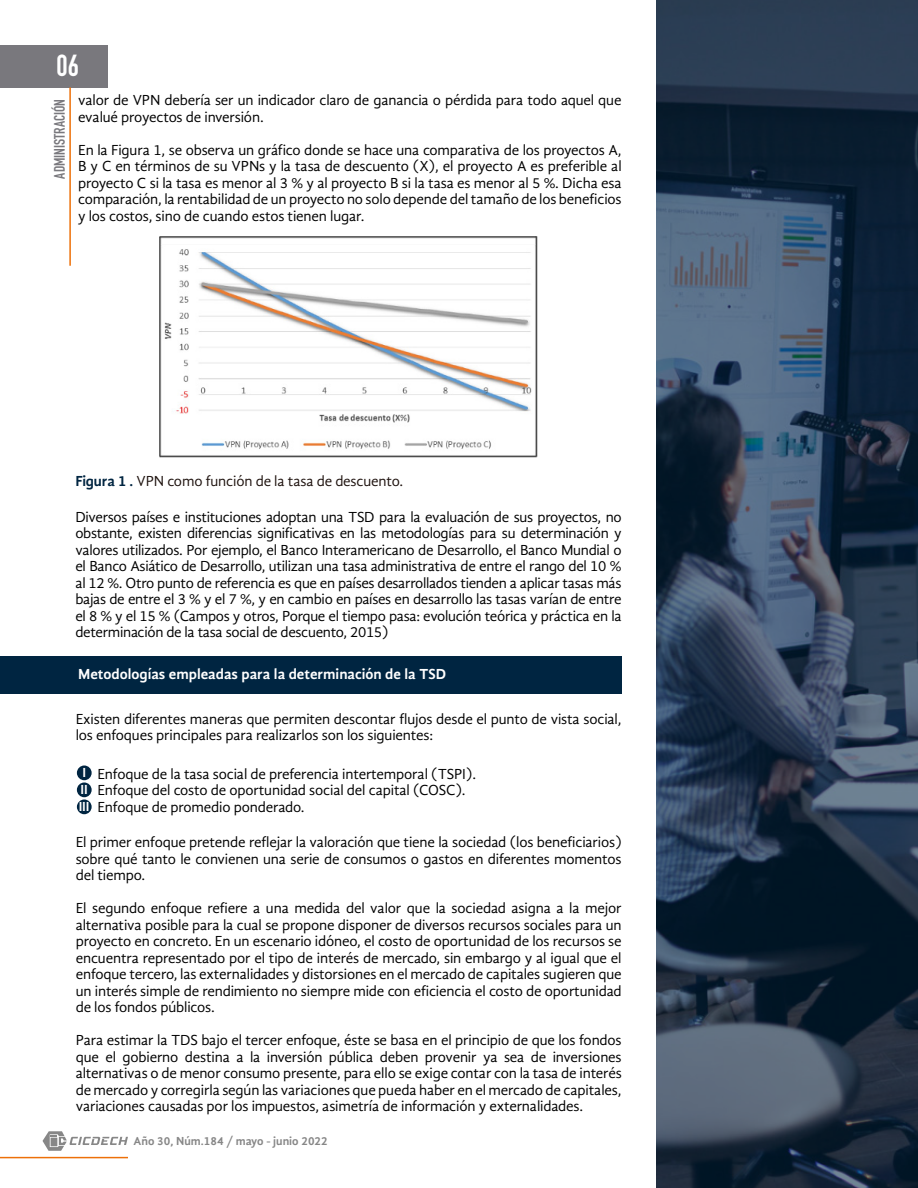
<style>
.page{position:relative;width:918px;height:1188px;background:#fff}
.page>*{position:absolute;margin:0;border:0;box-sizing:border-box;transform-origin:0 0}
.t1{font:700 30px "DIN Condensed";color:#fff}
.t2{font:15px/16.5px "Gandhi Sans";letter-spacing:-.01em;color:#000;text-align:justify}
.t3{font:700 15px "Gandhi Sans";color:#fff}
.t4{font:15px "Gandhi Sans";letter-spacing:-.01em;color:#1e120e}
.t5{font:700 15px "DIN Condensed";color:#79787d}
.t6{font:700 13.5px/17px "Gandhi Sans";color:#fff}
.t7{font:700 12px "Gandhi Sans";color:#878787}
.s1{font-weight:700;color:#002541}
</style>
<div class="page">
<div style="left:0;top:45px;width:108px;height:42px;background:#79787d"></div>
<hr style="left:69px;top:87px;width:2px;height:179px;background:#ed7009">
<svg style="left:43px;top:1131px;width:85px;height:20px"></svg>
<hr style="left:0;top:1157px;width:128px;height:1px;background:#ed7009">
<svg style="left:657px;top:0;width:261px;height:1188px"></svg>
<div style="left:0;top:657px;width:622px;height:37px;background:#002541"></div>
<img style="left:159px;top:236px;width:379px;height:221px">
<div style="left:77px;top:766px;width:15px;height:14px;background:#002541;border-radius:50%"></div>
<div style="left:77px;top:783px;width:15px;height:14px;background:#002541;border-radius:50%"></div>
<div style="left:77px;top:799px;width:15px;height:15px;background:#002541;border-radius:50%"></div>
<h1 class="t1" style="left:57px;top:46px;width:24px">06</h1>
<p class="t5" style="left:49px;top:179px;width:81px;rotate:-90deg">ADMINISTRACIÓN</p>
<p class="t2" style="left:78px;top:92px;width:545px">valor de VPN debería ser un indicador claro de ganancia o pérdida para todo aquel que evalué proyectos de inversión.</p>
<p class="t2" style="left:78px;top:142px;width:545px">En la Figura 1, se observa un gráfico donde se hace una comparativa de los proyectos A, B y C en términos de su VPNs y la tasa de descuento (X), el proyecto A es preferible al proyecto C si la tasa es menor al 3 % y al proyecto B si la tasa es menor al 5 %. Dicha esa comparación, la rentabilidad de un proyecto no solo depende del tamaño de los beneficios y los costos, sino de cuando estos tienen lugar.</p>
<p class="t4" style="left:75px;top:472px;width:329px"><span class="s1">Figura 1 .</span> VPN como función de la tasa de descuento.</p>
<p class="t2" style="left:75px;top:509px;width:548px">Diversos países e instituciones adoptan una TSD para la evaluación de sus proyectos, no obstante, existen diferencias significativas en las metodologías para su determinación y valores utilizados. Por ejemplo, el Banco Interamericano de Desarrollo, el Banco Mundial o el Banco Asiático de Desarrollo, utilizan una tasa administrativa de entre el rango del 10 % al 12 %. Otro punto de referencia es que en países desarrollados tienden a aplicar tasas más bajas de entre el 3 % y el 7 %, y en cambio en países en desarrollo las tasas varían de entre el 8 % y el 15 % (Campos y otros, Porque el tiempo pasa: evolución teórica y práctica en la determinación de la tasa social de descuento, 2015)</p>
<p class="t3" style="left:78px;top:665px;width:370px">Metodologías empleadas para la determinación de la TSD</p>
<p class="t2" style="left:76px;top:711px;width:547px">Existen diferentes maneras que permiten descontar flujos desde el punto de vista social, los enfoques principales para realizarlos son los siguientes:</p>
<p class="t6" style="left:79px;top:764px;width:12px">I<br>II<br>III</p>
<p class="t2" style="left:97px;top:765px;width:380px;text-align:left">Enfoque de la tasa social de preferencia intertemporal (TSPI).<br>Enfoque del costo de oportunidad social del capital (COSC).<br>Enfoque de promedio ponderado.</p>
<p class="t2" style="left:76px;top:834px;width:548px">El primer enfoque pretende reflejar la valoración que tiene la sociedad (los beneficiarios) sobre qué tanto le convienen una serie de consumos o gastos en diferentes momentos del tiempo.</p>
<p class="t2" style="left:76px;top:900px;width:548px">El segundo enfoque refiere a una medida del valor que la sociedad asigna a la mejor alternativa posible para la cual se propone disponer de diversos recursos sociales para un proyecto en concreto. En un escenario idóneo, el costo de oportunidad de los recursos se encuentra representado por el tipo de interés de mercado, sin embargo y al igual que el enfoque tercero, las externalidades y distorsiones en el mercado de capitales sugieren que un interés simple de rendimiento no siempre mide con eficiencia el costo de oportunidad de los fondos públicos.</p>
<p class="t2" style="left:76px;top:1032px;width:548px">Para estimar la TDS bajo el tercer enfoque, éste se basa en el principio de que los fondos que el gobierno destina a la inversión pública deben provenir ya sea de inversiones alternativas o de menor consumo presente, para ello se exige contar con la tasa de interés de mercado y corregirla según las variaciones que pueda haber en el mercado de capitales, variaciones causadas por los impuestos, asimetría de información y externalidades.</p>
<p class="t7" style="left:134px;top:1134px;width:196px">Año 30, Núm.184 / mayo - junio 2022</p>
</div>
